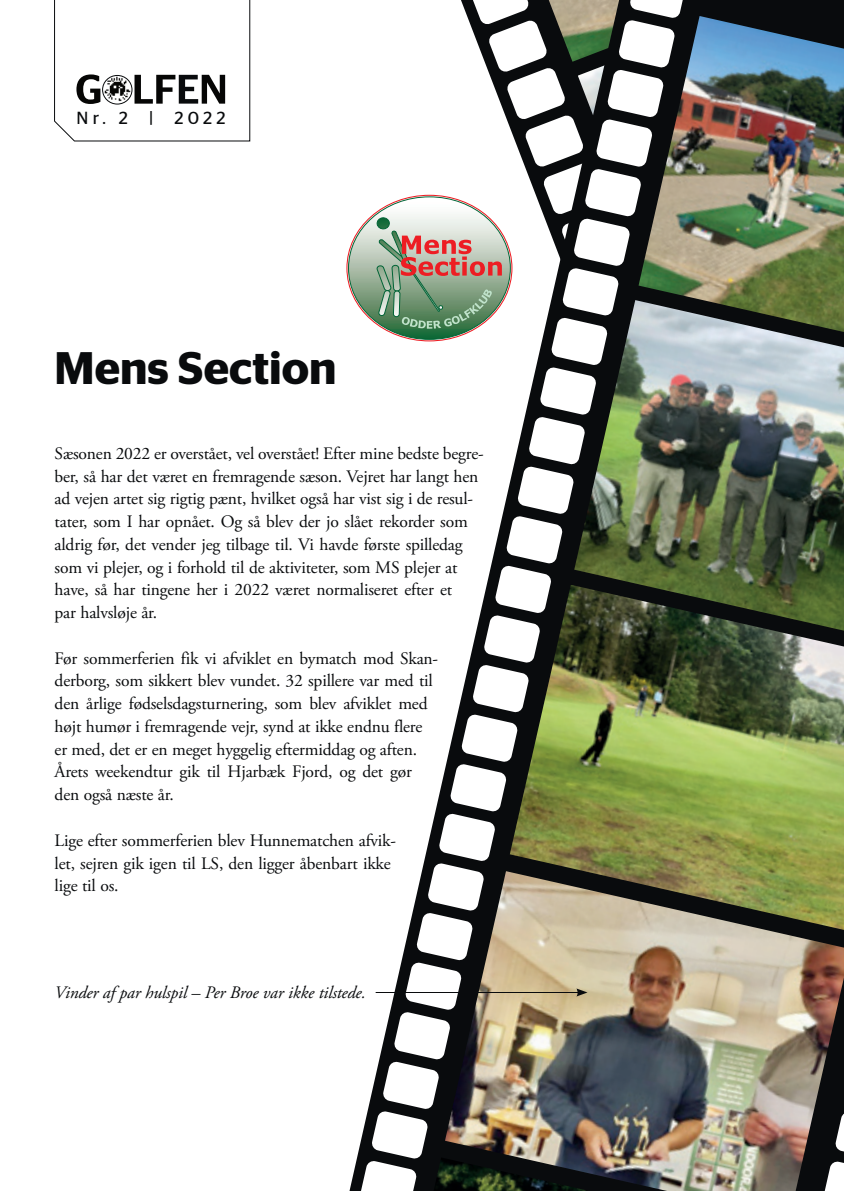
<style>
.page{position:relative;width:844px;height:1191px;background:#fff}
.page>*{position:absolute;margin:0;border:0;box-sizing:border-box;transform-origin:0 0}
.t1{font:600 45.5px "Stag Sans";color:#090b0d}
.t2{font:17.5px/22.8px "Adobe Garamond Pro";letter-spacing:-.01em;color:#090b0d}
.t3{font:italic 17.5px "Adobe Garamond Pro";letter-spacing:-.01em;color:#090b0d}
.t4{font:17.5px "Stag Sans";letter-spacing:.25em;color:#090b0d}
</style>
<div class="page">
<img style="left:348px;top:0;width:495px;height:1191px">
<svg style="left:54px;top:0;width:196px;height:141px"></svg>
<p class="t4" style="left:76px;top:108px;width:151px">Nr. 2 | 2022</p>
<h1 class="t1" style="left:55px;top:341px;width:283px">Mens Section</h1>
<p class="t2" style="left:55px;top:442px;width:430px">Sæsonen 2022 er overstået, vel overstået! Efter mine bedste begre&shy;ber, så har det været en fremragende sæson. Vejret har langt hen ad vejen artet sig rigtig pænt, hvilket også har vist sig i de resul&shy;tater, som I har opnået. Og så blev der jo slået rekorder som aldrig før, det vender jeg tilbage til. Vi havde første spilledag som vi plejer, og i forhold til de aktiviteter, som MS plejer at have, så har tingene her i 2022 været normaliseret efter et<br>par halvsløje år.</p>
<p class="t2" style="left:55px;top:647px;width:385px">Før sommerferien fik vi afviklet en bymatch mod Skan&shy;derborg, som sikkert blev vundet. 32 spillere var med til den årlige fødselsdagsturnering, som blev afviklet med højt humør i fremragende vejr, synd at ikke endnu flere er med, det er en meget hyggelig eftermiddag og aften.<br>Årets weekendtur gik til Hjarbæk Fjord, og det gør den også næste år.</p>
<p class="t2" style="left:55px;top:829px;width:343px">Lige efter sommerferien blev Hunnematchen afvik&shy;let, sejren gik igen til LS, den ligger åbenbart ikke lige til os.</p>
<p class="t3" style="left:55px;top:981px;width:312px">Vinder af par hulspil – Per Broe var ikke tilstede.</p>
</div>
